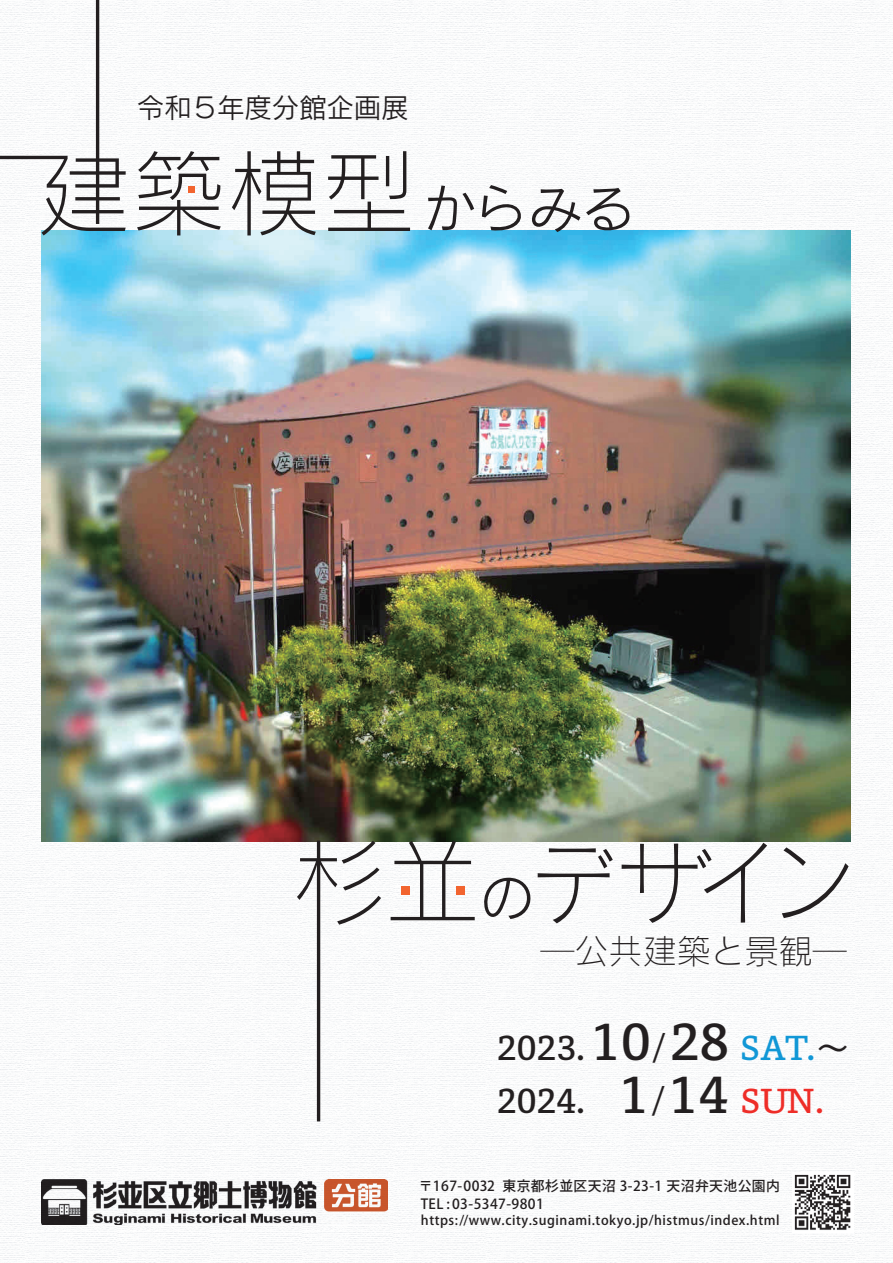
<style>
.page{position:relative;width:893px;height:1263px;background:#fff}
.page>*{position:absolute;margin:0;border:0;box-sizing:border-box;transform-origin:0 0}
.t1{font:53.1px "Rodin CID M";color:#231f20}
.t2{font:34.05px "Rodin CID L";color:#231f20}
.t3{font:31.95px/52.9px "Toppan Bunkyu Gothic Pr 6 N DB";color:#231f20}
.t4{font:27.6px "Rodin CID M";letter-spacing:-.01em;color:#231f20}
.t5{font:500 13.8px/18.1px "Koz Go Pr 6 N";letter-spacing:.03em;color:#231f20}
.t6{font:500 13.05px "Koz Go Pr 6 N";letter-spacing:.04em;color:#231f20}
.s1{font-size:48px}
.s2{color:#1197d6}
.s3{color:#ee2d28}
</style>
<div class="page">
<img style="left:0;top:0;width:893px;height:1263px">
<img style="left:42px;top:231px;width:808px;height:611px">
<svg style="left:0;top:0;width:126px;height:235px"></svg>
<svg style="left:232px;top:151px;width:84px;height:84px"></svg>
<svg style="left:328px;top:151px;width:82px;height:80px"></svg>
<svg style="left:297px;top:840px;width:84px;height:281px"></svg>
<svg style="left:391px;top:841px;width:84px;height:79px"></svg>
<img style="left:41px;top:1179px;width:347px;height:46px">
<img style="left:793px;top:1172px;width:61px;height:60px">
<svg style="left:137px;top:151px;width:84px;height:84px"></svg>
<div style="left:456px;top:886px;width:8px;height:8px;background:#f2642f"></div>
<div style="left:401px;top:886px;width:8px;height:8px;background:#f2642f"></div>
<svg style="left:538px;top:843px;width:229px;height:80px"></svg>
<svg style="left:782px;top:847px;width:67px;height:71px"></svg>
<h3 class="t4" style="left:137px;top:90px;width:273px">令和５年度分館企画展</h3>
<h1 class="t1" style="left:422px;top:175px;width:214px">からみる</h1>
<h1 class="t1" style="left:480px;top:864px;width:55px">の</h1>
<h2 class="t2" style="left:541px;top:929px;width:308px">―公共建築と景観―</h2>
<h3 class="t3" style="left:497px;top:1023px;width:354px">2023. <span class="s1">10</span>/<span class="s1">28</span> <span class="s2">SAT.</span>～<br>2024. <span class="s1">1</span>/<span class="s1">14</span> <span class="s3">SUN.</span></h3>
<p class="t5" style="left:419px;top:1177px;width:377px">〒167-0032 東京都杉並区天沼 3-23-1 天沼弁天池公園内　<br>TEL : 03-5347-9801</p>
<p class="t6" style="left:421px;top:1212px;width:360px">https://www.city.suginami.tokyo.jp/histmus/index.html</p>
</div>
